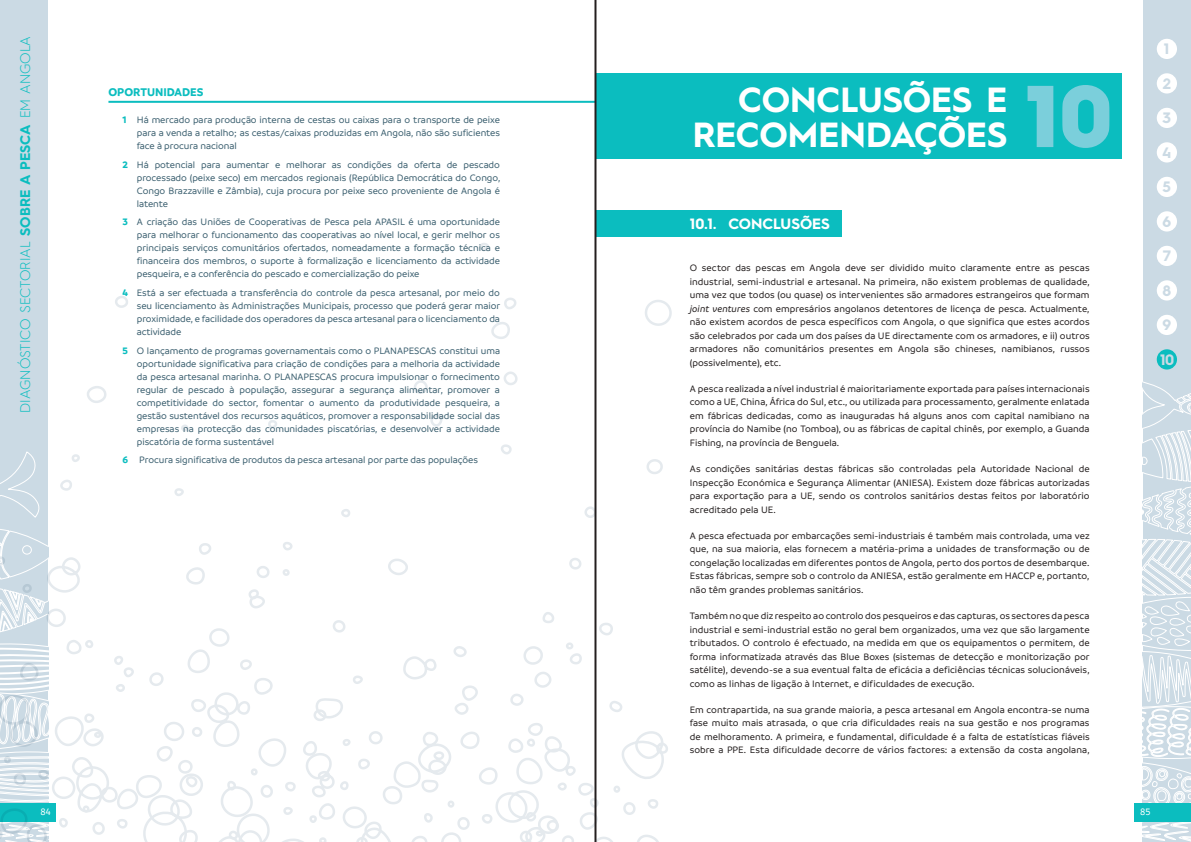
<style>
.page{position:relative;width:1191px;height:842px;background:#fff}
.page>*{position:absolute;margin:0;border:0;box-sizing:border-box;transform-origin:0 0}
.t1{font:900 87.8px "Hurme Geometric Sans 2";color:#7bcfdb}
.t2{font:700 35px/35px "Hurme Geometric Sans 1";letter-spacing:-.005em;color:#fff;text-align:right}
.t3{font:700 15.1px "Hurme Geometric Sans 3";color:#cbdae4}
.t4{font:700 15px "Hurme Geometric Sans 2";color:#fff}
.t5{font:300 14px "Hurme Geometric Sans 3";color:#0bbdbf}
.t6{font:700 12px "Branding";color:#0bbdbf}
.t7{font:500 10px/13.5px "Branding";letter-spacing:.005em;color:#241f1f;text-align:justify}
.t8{font:500 10px/13px "Branding";letter-spacing:-.005em;color:#3c6070;text-align:justify}
.t9{font:500 10px "Branding";color:#fff}
.s1{font-weight:700}
.s2{font-weight:700;color:#0bbdbf}
.s3{font-style:italic}
</style>
<div class="page">
<div style="left:0;top:0;width:48px;height:842px;background:#cbdae4"></div>
<div style="left:1142px;top:0;width:49px;height:842px;background:#cbdae4"></div>
<svg style="left:1142px;top:329px;width:49px;height:513px"></svg>
<div style="left:1134px;top:803px;width:57px;height:19px;background:#0bbdbf"></div>
<div style="left:1156px;top:39px;width:21px;height:20px;background:#fff;border-radius:50%"></div>
<div style="left:1156px;top:73px;width:21px;height:21px;background:#fff;border-radius:50%"></div>
<div style="left:1156px;top:108px;width:21px;height:20px;background:#fff;border-radius:50%"></div>
<div style="left:1156px;top:142px;width:21px;height:21px;background:#fff;border-radius:50%"></div>
<div style="left:1156px;top:177px;width:21px;height:20px;background:#fff;border-radius:50%"></div>
<div style="left:1156px;top:211px;width:21px;height:21px;background:#fff;border-radius:50%"></div>
<div style="left:1156px;top:246px;width:21px;height:20px;background:#fff;border-radius:50%"></div>
<div style="left:1156px;top:280px;width:21px;height:21px;background:#fff;border-radius:50%"></div>
<div style="left:1156px;top:315px;width:21px;height:20px;background:#fff;border-radius:50%"></div>
<div style="left:1156px;top:349px;width:21px;height:20px;background:#0bbdbf;border-radius:50%"></div>
<div style="left:595px;top:210px;width:247px;height:27px;background:#0bbdbf"></div>
<div style="left:595px;top:73px;width:527px;height:86px;background:#0bbdbf"></div>
<hr style="left:108px;top:101px;width:487px;height:2px;background:#0bbdbf">
<svg style="left:115px;top:159px;width:557px;height:683px"></svg>
<svg style="left:0;top:365px;width:599px;height:477px"></svg>
<hr style="left:594px;top:0;width:2px;height:842px;background:#241f1f">
<h3 class="t5" style="left:16px;top:413px;width:378px;rotate:-90deg">DIAGNÓSTICO SECTORIAL <span class="s1">SOBRE A PESCA</span> EM ANGOLA</h3>
<p class="t6" style="left:108px;top:85px;width:96px">OPORTUNIDADES</p>
<p class="t8" style="left:137px;top:113px;width:365px;text-indent:-14px"><span class="s2">1</span> Há mercado para produção interna de cestas ou caixas para o transporte de peixe para a venda a retalho; as cestas/caixas produzidas em Angola, não são suficientes face à procura nacional</p>
<p class="t8" style="left:137px;top:158px;width:365px;text-indent:-14px"><span class="s2">2</span> Há potencial para aumentar e melhorar as condições da oferta de pescado processado (peixe seco) em mercados regionais (República Democrática do Congo, Congo Brazzaville e Zâmbia), cuja procura por peixe seco proveniente de Angola é latente</p>
<p class="t8" style="left:137px;top:216px;width:365px;text-indent:-14px"><span class="s2">3</span> A criação das Uniões de Cooperativas de Pesca pela APASIL é uma oportunidade para melhorar o funcionamento das cooperativas ao nível local, e gerir melhor os principais serviços comunitários ofertados, nomeadamente a formação técnica e financeira dos membros, o suporte à formalização e licenciamento da actividade pesqueira, e a conferência do pescado e comercialização do peixe</p>
<p class="t8" style="left:137px;top:286px;width:365px;text-indent:-14px"><span class="s2">4</span> Está a ser efectuada a transferência do controle da pesca artesanal, por meio do seu licenciamento às Administrações Municipais, processo que poderá gerar maior proximidade, e facilidade dos operadores da pesca artesanal para o licenciamento da actividade</p>
<p class="t8" style="left:137px;top:344px;width:365px;text-indent:-14px"><span class="s2">5</span> O lançamento de programas governamentais como o PLANAPESCAS constitui uma oportunidade significativa para criação de condições para a melhoria da actividade da pesca artesanal marinha. O PLANAPESCAS procura impulsionar o fornecimento regular de pescado à população, assegurar a segurança alimentar, promover a competitividade do sector, fomentar o aumento da produtividade pesqueira, a gestão sustentável dos recursos aquáticos, promover a responsabilidade social das empresas na protecção das comunidades piscatórias, e desenvolver a actividade piscatória de forma sustentável</p>
<p class="t8" style="left:123px;top:454px;width:357px"><span class="s2">6</span> Procura significativa de produtos da pesca artesanal por parte das populações</p>
<p class="t9" style="left:41px;top:807px;width:12px">84</p>
<h2 class="t2" style="left:692px;top:80px;width:316px">CONCLUSÕES E<br>RECOMENDAÇÕES</h2>
<h1 class="t1" style="left:1024px;top:55px;width:89px">10</h1>
<h3 class="t4" style="left:690px;top:213px;width:142px">10.1. CONCLUSÕES</h3>
<p class="t7" style="left:690px;top:261px;width:401px">O sector das pescas em Angola deve ser dividido muito claramente entre as pescas industrial, semi-industrial e artesanal. Na primeira, não existem problemas de qualidade, uma vez que todos (ou quase) os intervenientes são armadores estrangeiros que formam <span class="s3">joint ventures</span> com empresários angolanos detentores de licença de pesca. Actualmente, não existem acordos de pesca específicos com Angola, o que significa que estes acordos são celebrados por cada um dos países da UE directamente com os armadores, e ii) outros armadores não comunitários presentes em Angola são chineses, namibianos, russos (possivelmente), etc.</p>
<p class="t7" style="left:690px;top:382px;width:401px">A pesca realizada a nível industrial é maioritariamente exportada para países internacionais como a UE, China, África do Sul, etc., ou utilizada para processamento, geralmente enlatada em fábricas dedicadas, como as inauguradas há alguns anos com capital namibiano na província do Namibe (no Tomboa), ou as fábricas de capital chinês, por exemplo, a Guanda Fishing, na província de Benguela.</p>
<p class="t7" style="left:690px;top:462px;width:401px">As condições sanitárias destas fábricas são controladas pela Autoridade Nacional de Inspecção Económica e Segurança Alimentar (ANIESA). Existem doze fábricas autorizadas para exportação para a UE, sendo os controlos sanitários destas feitos por laboratório acreditado pela UE.</p>
<p class="t7" style="left:690px;top:529px;width:401px">A pesca efectuada por embarcações semi-industriais é também mais controlada, uma vez que, na sua maioria, elas fornecem a matéria-prima a unidades de transformação ou de congelação localizadas em diferentes pontos de Angola, perto dos portos de desembarque.<br>Estas fábricas, sempre sob o controlo da ANIESA, estão geralmente em HACCP e, portanto, não têm grandes problemas sanitários.</p>
<p class="t7" style="left:690px;top:609px;width:401px">Também no que diz respeito ao controlo dos pesqueiros e das capturas, os sectores da pesca industrial e semi-industrial estão no geral bem organizados, uma vez que são largamente tributados. O controlo é efectuado, na medida em que os equipamentos o permitem, de forma informatizada através das Blue Boxes (sistemas de detecção e monitorização por satélite), devendo-se a sua eventual falta de eficácia a deficiências técnicas solucionáveis, como as linhas de ligação à Internet, e dificuldades de execução.</p>
<p class="t7" style="left:690px;top:703px;width:401px">Em contrapartida, na sua grande maioria, a pesca artesanal em Angola encontra-se numa fase muito mais atrasada, o que cria dificuldades reais na sua gestão e nos programas de melhoramento. A primeira, e fundamental, dificuldade é a falta de estatísticas fiáveis sobre a PPE. Esta dificuldade decorre de vários factores: a extensão da costa angolana,</p>
<h3 class="t3" style="left:1164px;top:38px;width:7px">1</h3>
<h3 class="t3" style="left:1162px;top:73px;width:10px">2</h3>
<h3 class="t3" style="left:1162px;top:107px;width:10px">3</h3>
<h3 class="t3" style="left:1162px;top:142px;width:11px">4</h3>
<h3 class="t3" style="left:1162px;top:176px;width:10px">5</h3>
<h3 class="t3" style="left:1162px;top:211px;width:10px">6</h3>
<h3 class="t3" style="left:1162px;top:245px;width:10px">7</h3>
<h3 class="t3" style="left:1162px;top:280px;width:10px">8</h3>
<h3 class="t3" style="left:1162px;top:314px;width:10px">9</h3>
<h3 class="t3" style="left:1160px;top:349px;width:15px">10</h3>
<p class="t9" style="left:1140px;top:807px;width:12px">85</p>
</div>
